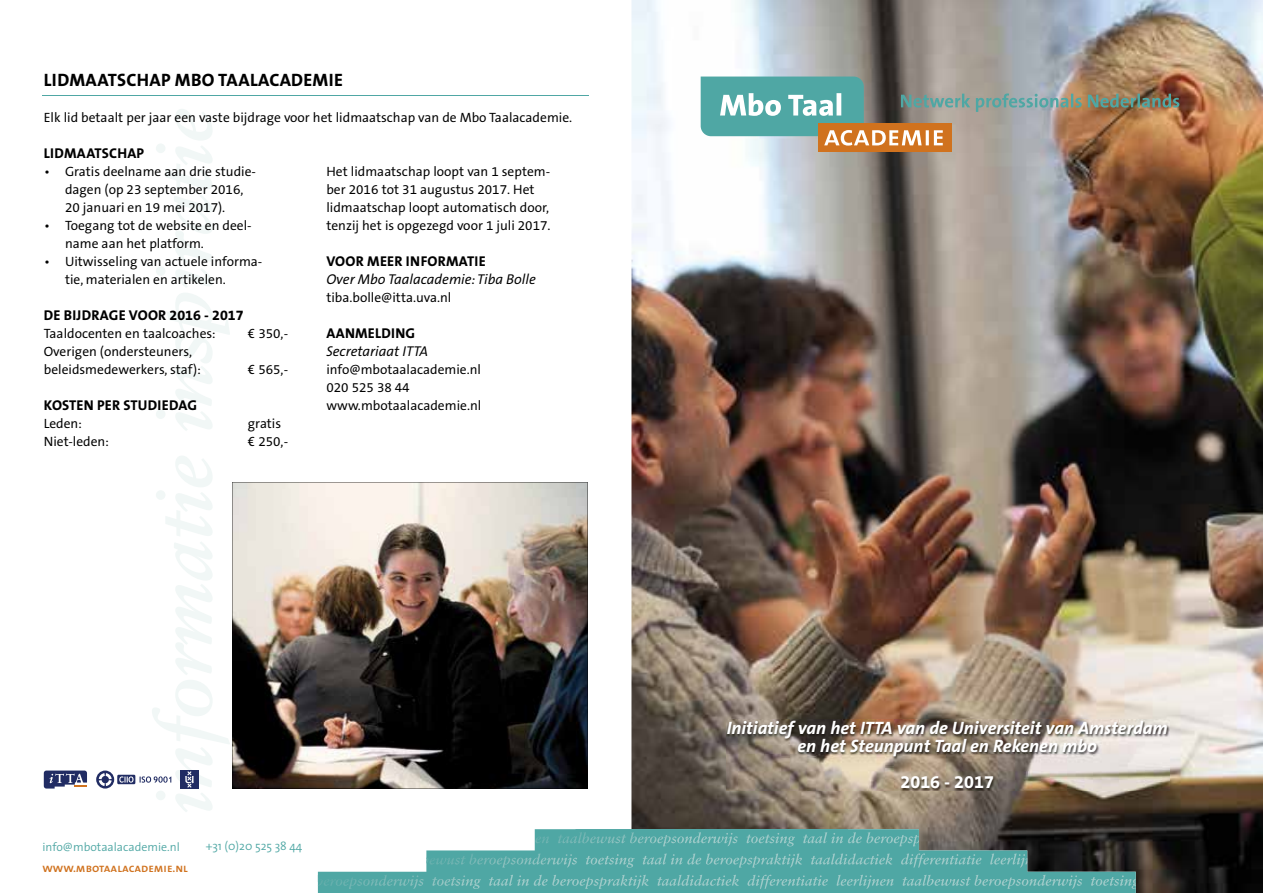
<style>
.page{position:relative;width:1263px;height:893px;background:#fff}
.page>*{position:absolute;margin:0;border:0;box-sizing:border-box;transform-origin:0 0}
.t1{font:italic 700 18px/18px "The Sans Office LF";color:#fff;text-align:center}
.t2{font:700 18px "The Sans Office LF";letter-spacing:.015em;color:#000}
.t3{font:700 18px "The Sans Office LF";color:#fff}
.t4{font:700 14.25px "The Sans Office LF";letter-spacing:.015em;color:#000}
.t5{font:italic 14.25px "The Sans Office LF";color:#000}
.t6{font:13.5px/18px "The Sans Office LF";color:#000}
.t7{font:300 12px "The Sans";color:#4fa7a4}
.t8{font:12px "The Sans Semi Bold Caps";color:#d0721e}
</style>
<div class="page">
<img style="left:631px;top:0;width:632px;height:893px">
<svg style="left:318px;top:829px;width:819px;height:64px;background:#6aa6a4"></svg>
<div style="left:818px;top:123px;width:133px;height:29px;background:#d0721e"></div>
<img style="left:701px;top:77px;width:478px;height:69px">
<img style="left:726px;top:719px;width:444px;height:72px">
<div style="left:180px;top:770px;width:18px;height:18px;background:#212c63"></div>
<svg style="left:185px;top:771px;width:9px;height:17px"></svg>
<svg style="left:96px;top:770px;width:75px;height:18px"></svg>
<svg style="left:44px;top:770px;width:43px;height:18px"></svg>
<img style="left:232px;top:482px;width:356px;height:306px">
<hr style="left:43px;top:95px;width:546px;height:1px;background:#4fa7a4">
<h1 class="t2" style="left:44px;top:68px;width:301px">LIDMAATSCHAP MBO TAALACADEMIE</h1>
<p class="t6" style="left:44px;top:108px;width:530px">Elk lid betaalt per jaar een vaste bijdrage voor het lidmaatschap van de Mbo Taalacademie.</p>
<p class="t4" style="left:44px;top:144px;width:102px">LIDMAATSCHAP</p>
<p class="t6" style="left:65px;top:162px;width:192px;text-indent:-21px">• Gratis deelname aan drie studie&shy;dagen (op 23 september 2016,<br>20 januari en 19 mei 2017).</p>
<p class="t6" style="left:65px;top:216px;width:188px;text-indent:-21px">• Toegang tot de website en deel&shy;name aan het platform.</p>
<p class="t6" style="left:65px;top:252px;width:199px;text-indent:-21px">• Uitwisseling van actuele informa&shy;tie, materialen en artikelen.</p>
<p class="t4" style="left:44px;top:306px;width:201px">DE BIJDRAGE VOOR 2016 - 2017</p>
<p class="t6" style="left:44px;top:324px;width:173px">Taaldocenten en taalcoaches:</p>
<p class="t6" style="left:248px;top:324px;width:42px">€ 350,-</p>
<p class="t6" style="left:44px;top:342px;width:159px">Overigen (ondersteuners, beleidsmedewerkers, staf):</p>
<p class="t6" style="left:326px;top:162px;width:226px">Het lidmaatschap loopt van 1 septem&shy;ber 2016 tot 31 augustus 2017. Het lidmaatschap loopt automatisch door, tenzij het is opgezegd voor 1 juli 2017.</p>
<p class="t4" style="left:326px;top:252px;width:161px">VOOR MEER INFORMATIE</p>
<p class="t5" style="left:326px;top:270px;width:211px">Over Mbo Taalacademie: Tiba Bolle</p>
<p class="t6" style="left:326px;top:288px;width:127px">tiba.bolle@itta.uva.nl</p>
<p class="t4" style="left:326px;top:324px;width:90px">AANMELDING</p>
<p class="t5" style="left:326px;top:342px;width:103px">Secretariaat ITTA</p>
<p class="t6" style="left:326px;top:360px;width:157px">info@mbotaalacademie.nl<br>020 525 38 44 www.mbotaalacademie.nl</p>
<p class="t6" style="left:248px;top:360px;width:42px">€ 565,-</p>
<p class="t4" style="left:44px;top:396px;width:155px">KOSTEN PER STUDIEDAG</p>
<p class="t6" style="left:44px;top:414px;width:40px">Leden:</p>
<p class="t6" style="left:248px;top:414px;width:35px">gratis</p>
<p class="t6" style="left:44px;top:432px;width:67px">Niet-leden:</p>
<p class="t6" style="left:248px;top:432px;width:42px">€ 250,-</p>
<p class="t7" style="left:43px;top:837px;width:139px">info@mbotaalacademie.nl</p>
<p class="t8" style="left:43px;top:858px;width:147px">www.mbotaalacademie.nl</p>
<p class="t7" style="left:206px;top:836px;width:98px">+31 (0)20 525 38 44</p>
<h1 class="t1" style="left:727px;top:719px;width:443px">Initiatief van het ITTA van de Universiteit van Amsterdam en het Steunpunt Taal en Rekenen mbo</h1>
<h1 class="t3" style="left:900px;top:770px;width:95px">2016 - 2017</h1>
</div>
